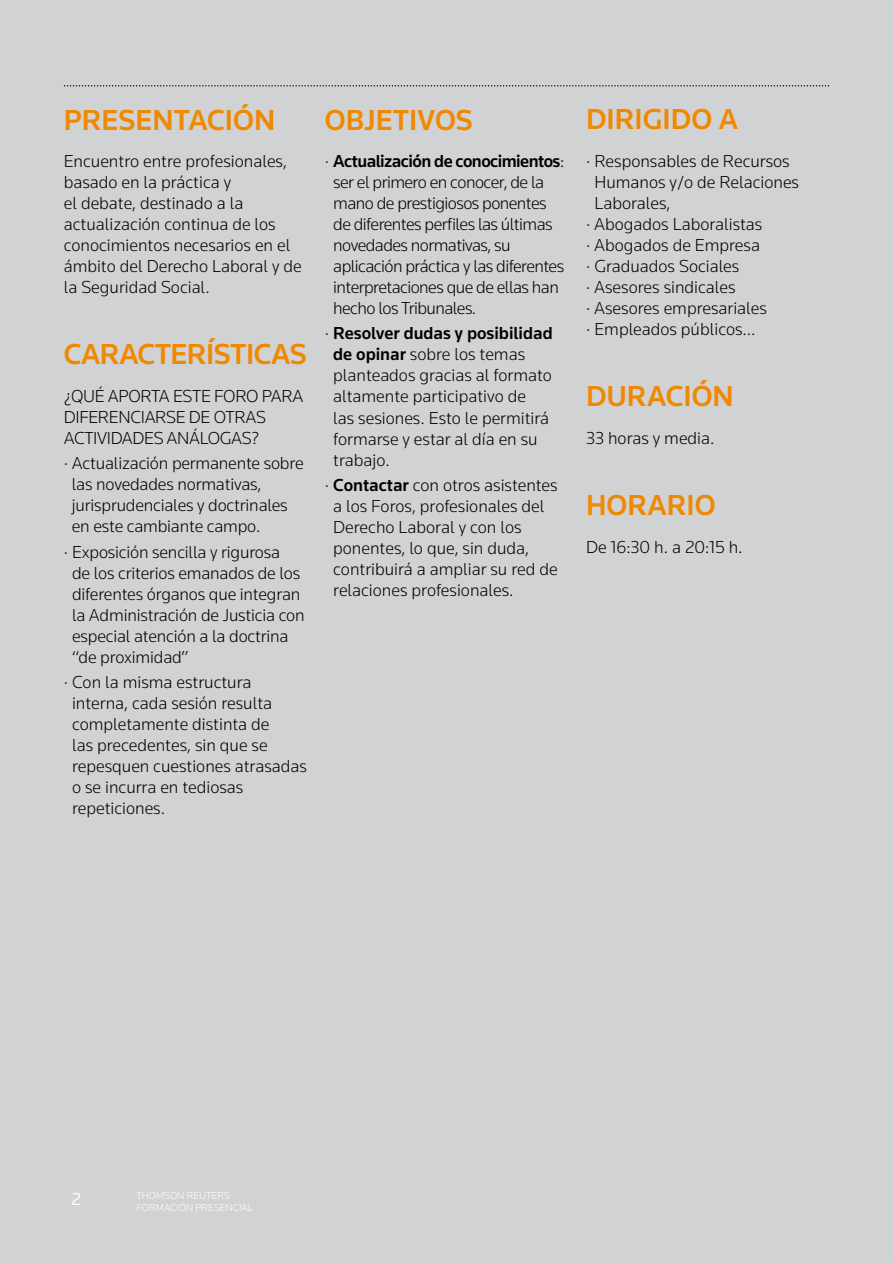
<style>
.page{position:relative;width:893px;height:1263px;background:#d1d2d3}
.page>*{position:absolute;margin:0;border:0;box-sizing:border-box;transform-origin:0 0}
.t1{font:500 30px "Knowledge";color:#f08800}
.t2{font:500 30px "Knowledge";letter-spacing:-.02em;color:#f08800}
.t3{font:300 18px/21px "Knowledge";letter-spacing:-.005em;color:#000}
.t4{font:300 18px/21px "Knowledge";letter-spacing:-.03em;color:#000}
.t5{font:18px "Knowledge";color:#fff}
.t6{font:300 10.5px/12.6px "Knowledge";color:#fff}
.s1{font-weight:500}
</style>
<div class="page">
<svg style="left:65px;top:85px;width:764px;height:2px"></svg>
<h1 class="t1" style="left:64px;top:101px;width:213px">PRESENTACIÓN</h1>
<h1 class="t1" style="left:325px;top:101px;width:149px">OBJETIVOS</h1>
<h1 class="t1" style="left:586px;top:101px;width:154px">DIRIGIDO A</h1>
<p class="t3" style="left:64px;top:150px;width:240px">Encuentro entre profesionales, basado en la práctica y<br>el debate, destinado a la actualización continua de los conocimientos necesarios en el ámbito del Derecho Laboral y de la Seguridad Social.</p>
<p class="t4" style="left:333px;top:150px;width:232px;text-indent:-8px">· <span class="s1">Actualización de conocimientos</span>: ser el primero en conocer, de la mano de prestigiosos ponentes de diferentes perfiles las últimas novedades normativas, su aplicación práctica y las diferentes interpretaciones que de ellas han hecho los Tribunales.</p>
<p class="t3" style="left:333px;top:323px;width:221px;text-indent:-8px">· <span class="s1">Resolver dudas y posibilidad de opinar</span> sobre los temas planteados gracias al formato altamente participativo de<br>las sesiones. Esto le permitirá formarse y estar al día en su trabajo.</p>
<p class="t3" style="left:333px;top:474px;width:226px;text-indent:-8px">· <span class="s1">Contactar</span> con otros asistentes a los Foros, profesionales del<br>Derecho Laboral y con los ponentes, lo que, sin duda, contribuirá a ampliar su red de relaciones profesionales.</p>
<p class="t3" style="left:586px;top:150px;width:205px">· Responsables de Recursos</p>
<p class="t3" style="left:594px;top:171px;width:206px">Humanos y/o de Relaciones</p>
<p class="t3" style="left:594px;top:192px;width:78px">Laborales,</p>
<p class="t3" style="left:586px;top:213px;width:178px">· Abogados Laboralistas</p>
<p class="t3" style="left:586px;top:234px;width:175px">· Abogados de Empresa</p>
<p class="t3" style="left:586px;top:255px;width:155px">· Graduados Sociales</p>
<p class="t3" style="left:586px;top:276px;width:151px">· Asesores sindicales</p>
<p class="t3" style="left:586px;top:297px;width:182px">· Asesores empresariales</p>
<p class="t3" style="left:586px;top:318px;width:171px">· Empleados públicos...</p>
<h1 class="t2" style="left:64px;top:336px;width:244px">CARACTERÍSTICAS</h1>
<p class="t3" style="left:64px;top:385px;width:241px">¿QUÉ APORTA ESTE FORO PARA<br>DIFERENCIARSE DE OTRAS<br>ACTIVIDADES ANÁLOGAS?</p>
<p class="t3" style="left:72px;top:453px;width:233px;text-indent:-8px">· Actualización permanente sobre las novedades normativas, jurisprudenciales y doctrinales en este cambiante campo.</p>
<p class="t3" style="left:72px;top:541px;width:234px;text-indent:-8px">· Exposición sencilla y rigurosa<br>de los criterios emanados de los diferentes órganos que integran la Administración de Justicia con especial atención a la doctrina “de proximidad”</p>
<p class="t3" style="left:72px;top:671px;width:236px;text-indent:-8px">· Con la misma estructura interna, cada sesión resulta completamente distinta de<br>las precedentes, sin que se repesquen cuestiones atrasadas o se incurra en tediosas repeticiones.</p>
<h1 class="t1" style="left:586px;top:378px;width:149px">DURACIÓN</h1>
<p class="t3" style="left:586px;top:427px;width:130px">33 horas y media.</p>
<h1 class="t1" style="left:586px;top:487px;width:131px">HORARIO</h1>
<p class="t3" style="left:586px;top:536px;width:158px">De 16:30 h. a 20:15 h.</p>
<p class="t5" style="left:71px;top:1187px;width:11px">2</p>
<p class="t6" style="left:136px;top:1189px;width:118px">THOMSON REUTERS<br>FORMACIÓN PRESENCIAL</p>
</div>
